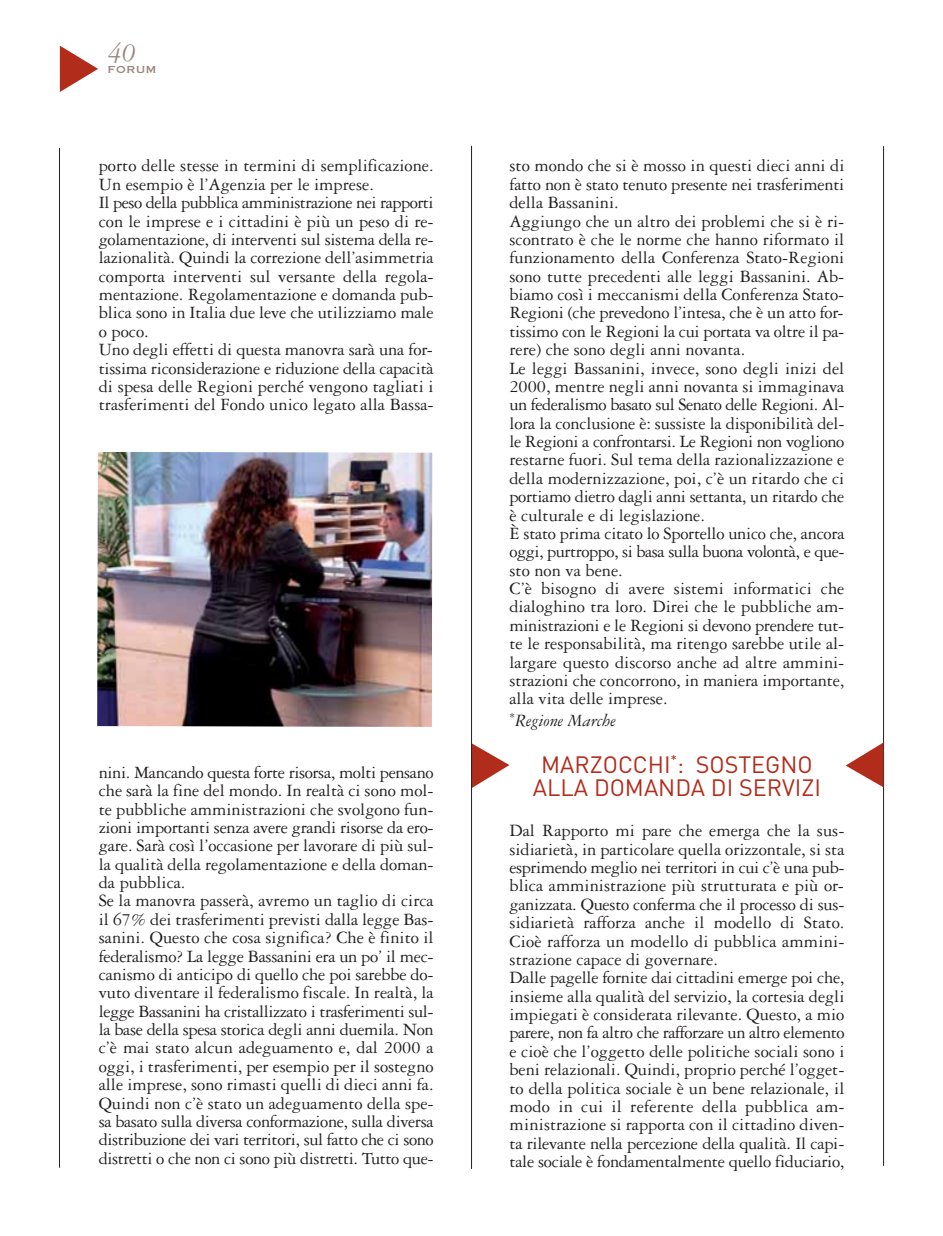
<style>
.page{position:relative;width:943px;height:1236px;background:#fff}
.page>*{position:absolute;margin:0;border:0;box-sizing:border-box;transform-origin:0 0}
.t1{font:italic 28px "Garamond 3 LT Std";color:#99877d}
.t2{font:23.45px/23.4px "DIN";color:#b12c1b;text-align:center}
.t3{font:18.38px/18.4px "Garamond 3 LT Std";letter-spacing:-.005em;color:#231f20}
.t4{font:italic 18.38px "Garamond 3 LT Std";color:#231f20}
.t5{font:13.3px "Copperplate";color:#99877d}
</style>
<div class="page">
<svg style="left:472px;top:743px;width:37px;height:45px"></svg>
<hr style="left:471px;top:146px;width:1px;height:1022px;background:#231f20">
<hr style="left:59px;top:148px;width:1px;height:1019px;background:#231f20">
<hr style="left:883px;top:146px;width:1px;height:1019px;background:#231f20">
<svg style="left:845px;top:742px;width:38px;height:45px"></svg>
<img style="left:97px;top:452px;width:335px;height:275px">
<svg style="left:60px;top:46px;width:38px;height:46px"></svg>
<h1 class="t1" style="left:108px;top:42px;width:30px">40</h1>
<p class="t5" style="left:107px;top:60px;width:50px">FORUM</p>
<p class="t3" style="left:99px;top:158px;width:336px">porto delle stesse in termini di semplificazione.<br>Un esempio è l’Agenzia per le imprese.<br>Il peso della pubblica amministrazione nei rapporti con le imprese e i cittadini è più un peso di re&shy;golamentazione, di interventi sul sistema della re&shy;lazionalità. Quindi la correzione dell’asimmetria comporta interventi sul versante della regola&shy;mentazione. Regolamentazione e domanda pub&shy;blica sono in Italia due leve che utilizziamo male o poco.<br>Uno degli effetti di questa manovra sarà una for&shy;tissima riconsiderazione e riduzione della capacità di spesa delle Regioni perché vengono tagliati i trasferimenti del Fondo unico legato alla Bassa-</p>
<p class="t3" style="left:99px;top:764px;width:336px">nini. Mancando questa forte risorsa, molti pensano che sarà la fine del mondo. In realtà ci sono mol&shy;te pubbliche amministrazioni che svolgono fun&shy;zioni importanti senza avere grandi risorse da ero&shy;gare. Sarà così l’occasione per lavorare di più sul&shy;la qualità della regolamentazione e della doman&shy;da pubblica.<br>Se la manovra passerà, avremo un taglio di circa il 67% dei trasferimenti previsti dalla legge Bas&shy;sanini. Questo che cosa significa? Che è finito il federalismo? La legge Bassanini era un po’ il mec&shy;canismo di anticipo di quello che poi sarebbe do&shy;vuto diventare il federalismo fiscale. In realtà, la legge Bassanini ha cristallizzato i trasferimenti sul&shy;la base della spesa storica degli anni duemila. Non c’è mai stato alcun adeguamento e, dal 2000 a oggi, i trasferimenti, per esempio per il sostegno alle imprese, sono rimasti quelli di dieci anni fa.<br>Quindi non c’è stato un adeguamento della spe&shy;sa basato sulla diversa conformazione, sulla diversa distribuzione dei vari territori, sul fatto che ci sono distretti o che non ci sono più distretti. Tutto que-</p>
<p class="t3" style="left:509px;top:158px;width:336px">sto mondo che si è mosso in questi dieci anni di fatto non è stato tenuto presente nei trasferimenti della Bassanini.<br>Aggiungo che un altro dei problemi che si è ri&shy;scontrato è che le norme che hanno riformato il funzionamento della Conferenza Stato-Regioni sono tutte precedenti alle leggi Bassanini. Ab&shy;biamo così i meccanismi della Conferenza Stato-Regioni (che prevedono l’intesa, che è un atto for&shy;tissimo con le Regioni la cui portata va oltre il pa&shy;rere) che sono degli anni novanta.<br>Le leggi Bassanini, invece, sono degli inizi del 2000, mentre negli anni novanta si immaginava un federalismo basato sul Senato delle Regioni. Al&shy;lora la conclusione è: sussiste la disponibilità del&shy;le Regioni a confrontarsi. Le Regioni non vogliono restarne fuori. Sul tema della razionalizzazione e della modernizzazione, poi, c’è un ritardo che ci portiamo dietro dagli anni settanta, un ritardo che è culturale e di legislazione.<br>È stato prima citato lo Sportello unico che, ancora oggi, purtroppo, si basa sulla buona volontà, e que&shy;sto non va bene.<br>C’è bisogno di avere sistemi informatici che dialoghino tra loro. Direi che le pubbliche am&shy;ministrazioni e le Regioni si devono prendere tut&shy;te le responsabilità, ma ritengo sarebbe utile al&shy;largare questo discorso anche ad altre ammini&shy;strazioni che concorrono, in maniera importante, alla vita delle imprese.</p>
<p class="t4" style="left:509px;top:713px;width:107px"><sup>*</sup>Regione Marche</p>
<p class="t2" style="left:533px;top:755px;width:289px">MARZOCCHI<sup>*</sup>: SOSTEGNO<br>ALLA DOMANDA DI SERVIZI</p>
<p class="t3" style="left:509px;top:822px;width:337px">Dal Rapporto mi pare che emerga che la sus&shy;sidiarietà, in particolare quella orizzontale, si sta esprimendo meglio nei territori in cui c’è una pub&shy;blica amministrazione più strutturata e più or&shy;ganizzata. Questo conferma che il processo di sus&shy;sidiarietà rafforza anche il modello di Stato.<br>Cioè rafforza un modello di pubblica ammini&shy;strazione capace di governare.<br>Dalle pagelle fornite dai cittadini emerge poi che, insieme alla qualità del servizio, la cortesia degli impiegati è considerata rilevante. Questo, a mio parere, non fa altro che rafforzare un altro elemento e cioè che l’oggetto delle politiche sociali sono i beni relazionali. Quindi, proprio perché l’ogget&shy;to della politica sociale è un bene relazionale, il modo in cui il referente della pubblica am&shy;ministrazione si rapporta con il cittadino diven&shy;ta rilevante nella percezione della qualità. Il capi&shy;tale sociale è fondamentalmente quello fiduciario,</p>
</div>
